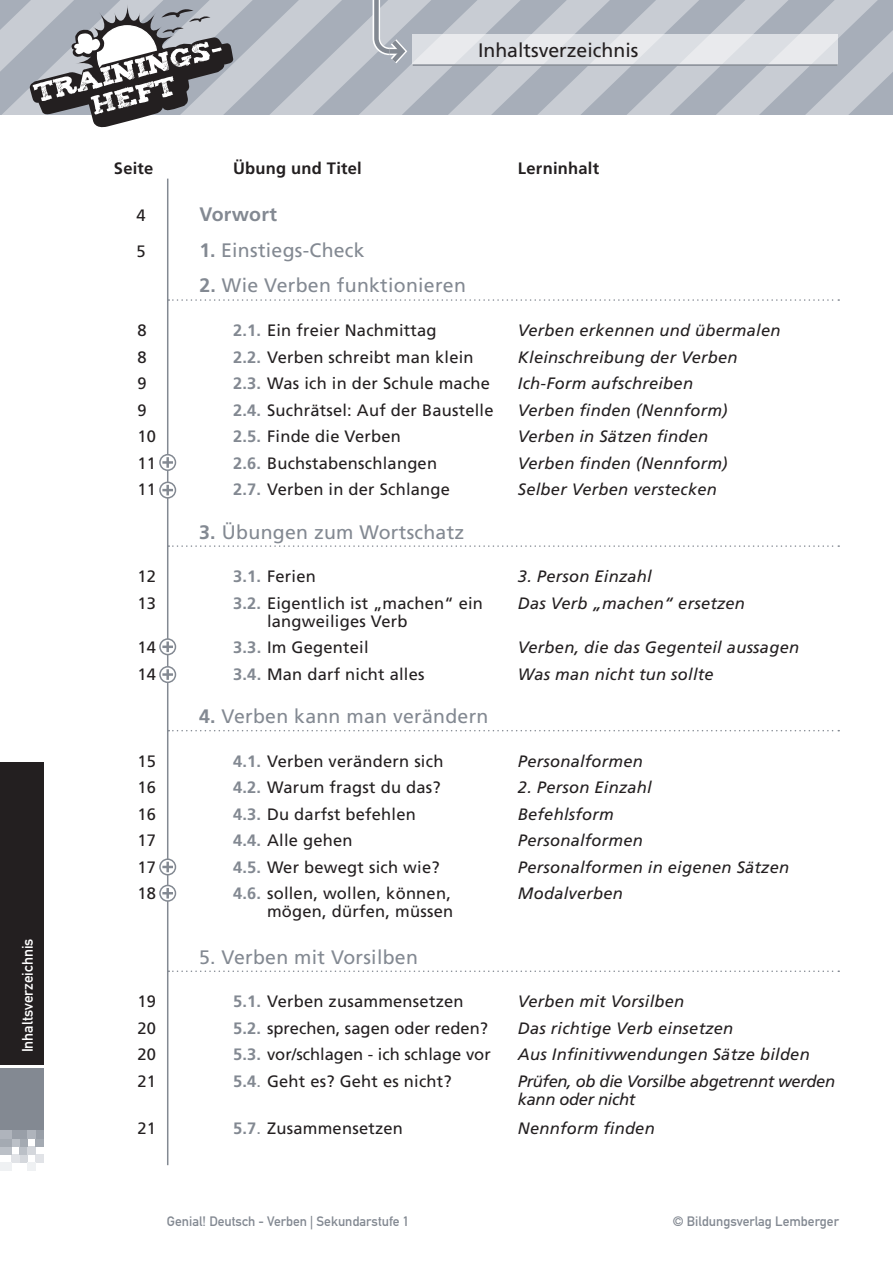
<style>
.page{position:relative;width:893px;height:1263px;background:#fff}
.page>*{position:absolute;margin:0;border:0;box-sizing:border-box;transform-origin:0 0}
.t1{font:19.5px "Frutiger LT Std";letter-spacing:.015em;color:#838992}
.t2{font:19.5px "Frutiger LT Std";color:#231f20}
.t3{font:700 19.5px "Frutiger LT Std";letter-spacing:.015em;color:#838992}
.t4{font:16.5px "Frutiger LT Std";letter-spacing:.015em;color:#231f20}
.t5{font:italic 16.5px "Frutiger LT Std";letter-spacing:.015em;color:#231f20}
.t6{font:italic 16.5px/18px "Frutiger LT Std";letter-spacing:-.02em;color:#231f20}
.t7{font:700 16.5px "Frutiger LT Std";letter-spacing:.015em;color:#231f20}
.t8{font:15px "DIN Mittelschrift";color:#fff}
.t9{font:13.5px "DIN Mittelschrift";color:#838992}
.s1{font-weight:700}
.s2{font-weight:700;color:#838992}
.s3{color:#838992}
</style>
<div class="page">
<div style="left:0;top:762px;width:44px;height:302px;background:#231f20"></div>
<div style="left:0;top:1068px;width:44px;height:62px;background:#838992"></div>
<div style="left:19px;top:1154px;width:8px;height:8px;background:#d4d7dc"></div>
<div style="left:11px;top:1154px;width:8px;height:8px;background:#e1e3e7"></div>
<div style="left:36px;top:1154px;width:8px;height:8px;background:#e1e3e7"></div>
<div style="left:19px;top:1146px;width:8px;height:8px;background:#bbc0c7"></div>
<div style="left:0;top:1146px;width:11px;height:8px;background:#bbc0c7"></div>
<div style="left:27px;top:1146px;width:9px;height:8px;background:#d4d7dc"></div>
<div style="left:19px;top:1138px;width:8px;height:8px;background:#a4aab2"></div>
<div style="left:11px;top:1138px;width:8px;height:8px;background:#bbc0c7"></div>
<div style="left:0;top:1138px;width:11px;height:8px;background:#a4aab2"></div>
<div style="left:36px;top:1138px;width:8px;height:8px;background:#a4aab2"></div>
<div style="left:19px;top:1130px;width:8px;height:8px;background:#999fa8"></div>
<div style="left:11px;top:1130px;width:8px;height:8px;background:#999fa8"></div>
<div style="left:0;top:1130px;width:11px;height:8px;background:#afb4bc"></div>
<div style="left:36px;top:1130px;width:8px;height:8px;background:#999fa8"></div>
<div style="left:27px;top:1130px;width:9px;height:8px;background:#afb4bc"></div>
<div style="left:27px;top:1162px;width:9px;height:8px;background:#eff1f3"></div>
<div style="left:0;top:1162px;width:11px;height:8px;background:#eff1f3"></div>
<svg style="left:0;top:0;width:893px;height:128px"></svg>
<svg style="left:168px;top:299px;width:671px;height:2px"></svg>
<svg style="left:168px;top:545px;width:671px;height:2px"></svg>
<svg style="left:168px;top:730px;width:671px;height:1px"></svg>
<svg style="left:168px;top:970px;width:671px;height:2px"></svg>
<hr style="left:167px;top:179px;width:1px;height:986px;background:#838992">
<div style="left:159px;top:885px;width:17px;height:17px;border:2px solid #838992;border-radius:50%"></div>
<svg style="left:162px;top:888px;width:11px;height:10px"></svg>
<div style="left:159px;top:454px;width:17px;height:17px;border:2px solid #838992;border-radius:50%"></div>
<svg style="left:162px;top:457px;width:11px;height:11px"></svg>
<div style="left:159px;top:638px;width:17px;height:17px;border:2px solid #838992;border-radius:50%"></div>
<svg style="left:162px;top:641px;width:11px;height:11px"></svg>
<div style="left:159px;top:666px;width:17px;height:17px;border:2px solid #838992;border-radius:50%"></div>
<svg style="left:162px;top:669px;width:11px;height:11px"></svg>
<div style="left:159px;top:858px;width:17px;height:17px;border:2px solid #838992;border-radius:50%"></div>
<svg style="left:162px;top:862px;width:11px;height:10px"></svg>
<div style="left:159px;top:482px;width:17px;height:17px;border:2px solid #838992;border-radius:50%"></div>
<svg style="left:162px;top:485px;width:11px;height:10px"></svg>
<div style="left:412px;top:34px;width:426px;height:32px;background:#e6e8eb"></div>
<hr style="left:412px;top:64px;width:60px;height:2px;background:#838992">
<hr style="left:472px;top:64px;width:366px;height:2px;background:#838992">
<p class="t8" style="left:19px;top:1052px;width:115px;rotate:-90deg">Inhaltsverzeichnis</p>
<p class="t2" style="left:478px;top:39px;width:162px">Inhaltsverzeichnis</p>
<p class="t7" style="left:114px;top:159px;width:41px">Seite</p>
<p class="t7" style="left:233px;top:159px;width:130px">Übung und Titel</p>
<p class="t7" style="left:518px;top:159px;width:83px">Lerninhalt</p>
<p class="t4" style="left:136px;top:206px;width:11px">4</p>
<p class="t3" style="left:199px;top:203px;width:79px">Vorwort</p>
<p class="t4" style="left:136px;top:242px;width:11px">5</p>
<p class="t1" style="left:199px;top:239px;width:167px"><span class="s1">1.</span> Einstiegs-Check</p>
<p class="t1" style="left:199px;top:274px;width:268px"><span class="s1">2.</span> Wie Verben funktionieren</p>
<p class="t4" style="left:137px;top:321px;width:11px">8</p>
<p class="t4" style="left:233px;top:321px;width:205px"><span class="s2">2.1.</span> Ein freier Nachmittag</p>
<p class="t5" style="left:518px;top:321px;width:264px">Verben erkennen und übermalen</p>
<p class="t4" style="left:137px;top:347px;width:11px">8</p>
<p class="t4" style="left:233px;top:347px;width:242px"><span class="s2">2.2.</span> Verben schreibt man klein</p>
<p class="t5" style="left:518px;top:347px;width:221px">Kleinschreibung der Verben</p>
<p class="t4" style="left:137px;top:374px;width:11px">9</p>
<p class="t4" style="left:233px;top:374px;width:259px"><span class="s2">2.3.</span> Was ich in der Schule mache</p>
<p class="t5" style="left:518px;top:374px;width:177px">Ich-Form aufschreiben</p>
<p class="t4" style="left:137px;top:400px;width:11px">9</p>
<p class="t4" style="left:233px;top:400px;width:262px"><span class="s2">2.4.</span> Suchrätsel: Auf der Baustelle</p>
<p class="t5" style="left:518px;top:400px;width:211px">Verben finden (Nennform)</p>
<p class="t4" style="left:137px;top:427px;width:20px">10</p>
<p class="t4" style="left:233px;top:427px;width:170px"><span class="s2">2.5.</span> Finde die Verben</p>
<p class="t5" style="left:518px;top:427px;width:192px">Verben in Sätzen finden</p>
<p class="t4" style="left:137px;top:453px;width:20px">11</p>
<p class="t4" style="left:233px;top:453px;width:206px"><span class="s2">2.6.</span> Buchstabenschlangen</p>
<p class="t5" style="left:518px;top:453px;width:211px">Verben finden (Nennform)</p>
<p class="t4" style="left:137px;top:480px;width:20px">11</p>
<p class="t4" style="left:233px;top:480px;width:219px"><span class="s2">2.7.</span> Verben in der Schlange</p>
<p class="t5" style="left:518px;top:480px;width:201px">Selber Verben verstecken</p>
<p class="t1" style="left:199px;top:520px;width:267px"><span class="s1">3.</span> Übungen zum Wortschatz</p>
<p class="t4" style="left:137px;top:567px;width:20px">12</p>
<p class="t4" style="left:233px;top:567px;width:84px"><span class="s2">3.1.</span> Ferien</p>
<p class="t5" style="left:518px;top:567px;width:135px">3. Person Einzahl</p>
<p class="t4" style="left:137px;top:593px;width:20px">13</p>
<p class="t4" style="left:233px;top:593px;width:252px"><span class="s2">3.2.</span> Eigentlich ist „machen“ ein</p>
<p class="t5" style="left:518px;top:593px;width:229px">Das Verb „machen“ ersetzen</p>
<p class="t4" style="left:267px;top:611px;width:142px">langweiliges Verb</p>
<p class="t4" style="left:137px;top:638px;width:20px">14</p>
<p class="t4" style="left:233px;top:638px;width:137px"><span class="s2">3.3.</span> Im Gegenteil</p>
<p class="t5" style="left:518px;top:638px;width:283px">Verben, die das Gegenteil aussagen</p>
<p class="t4" style="left:137px;top:664px;width:20px">14</p>
<p class="t4" style="left:233px;top:664px;width:193px"><span class="s2">3.4.</span> Man darf nicht alles</p>
<p class="t5" style="left:518px;top:664px;width:197px">Was man nicht tun sollte</p>
<p class="t1" style="left:199px;top:705px;width:291px"><span class="s1">4.</span> Verben kann man verändern</p>
<p class="t4" style="left:137px;top:751px;width:20px">15</p>
<p class="t4" style="left:233px;top:751px;width:212px"><span class="s2">4.1.</span> Verben verändern sich</p>
<p class="t5" style="left:518px;top:751px;width:126px">Personalformen</p>
<p class="t4" style="left:137px;top:778px;width:20px">16</p>
<p class="t4" style="left:233px;top:778px;width:209px"><span class="s2">4.2.</span> Warum fragst du das?</p>
<p class="t5" style="left:518px;top:778px;width:135px">2. Person Einzahl</p>
<p class="t4" style="left:137px;top:804px;width:20px">16</p>
<p class="t4" style="left:233px;top:804px;width:184px"><span class="s2">4.3.</span> Du darfst befehlen</p>
<p class="t5" style="left:518px;top:804px;width:97px">Befehlsform</p>
<p class="t4" style="left:137px;top:831px;width:20px">17</p>
<p class="t4" style="left:233px;top:831px;width:121px"><span class="s2">4.4.</span> Alle gehen</p>
<p class="t5" style="left:518px;top:831px;width:126px">Personalformen</p>
<p class="t4" style="left:137px;top:857px;width:20px">17</p>
<p class="t4" style="left:233px;top:857px;width:208px"><span class="s2">4.5.</span> Wer bewegt sich wie?</p>
<p class="t5" style="left:518px;top:857px;width:273px">Personalformen in eigenen Sätzen</p>
<p class="t4" style="left:137px;top:884px;width:20px">18</p>
<p class="t4" style="left:233px;top:884px;width:219px"><span class="s2">4.6.</span> sollen, wollen, können,</p>
<p class="t5" style="left:518px;top:884px;width:106px">Modalverben</p>
<p class="t4" style="left:267px;top:902px;width:188px">mögen, dürfen, müssen</p>
<p class="t1" style="left:199px;top:945px;width:220px">5. Verben mit Vorsilben</p>
<p class="t4" style="left:137px;top:992px;width:20px">19</p>
<p class="t4" style="left:233px;top:992px;width:232px"><span class="s2">5.1.</span> Verben zusammensetzen</p>
<p class="t5" style="left:518px;top:992px;width:168px">Verben mit Vorsilben</p>
<p class="t4" style="left:137px;top:1018px;width:20px">20</p>
<p class="t4" style="left:233px;top:1018px;width:256px"><span class="s2">5.2.</span> sprechen, sagen oder reden?</p>
<p class="t5" style="left:518px;top:1018px;width:217px">Das richtige Verb einsetzen</p>
<p class="t4" style="left:137px;top:1045px;width:20px">20</p>
<p class="t4" style="left:233px;top:1045px;width:259px"><span class="s2">5.3.</span> vor/schlagen - ich schlage vor</p>
<p class="t5" style="left:518px;top:1045px;width:293px">Aus Infinitivwendungen Sätze bilden</p>
<p class="t4" style="left:137px;top:1071px;width:20px">21</p>
<p class="t4" style="left:233px;top:1071px;width:220px"><span class="s2">5.4</span><span class="s3">.</span> Geht es? Geht es nicht?</p>
<p class="t6" style="left:518px;top:1072px;width:319px">Prüfen, ob die Vorsilbe abgetrennt werden kann oder nicht</p>
<p class="t4" style="left:137px;top:1119px;width:20px">21</p>
<p class="t4" style="left:233px;top:1119px;width:171px"><span class="s2">5.7</span><span class="s3">.</span> Zusammensetzen</p>
<p class="t5" style="left:518px;top:1119px;width:138px">Nennform finden</p>
<p class="t9" style="left:167px;top:1214px;width:244px">Genial! Deutsch - Verben | Sekundarstufe 1</p>
<p class="t9" style="left:673px;top:1214px;width:168px">© Bildungsverlag Lemberger</p>
</div>
